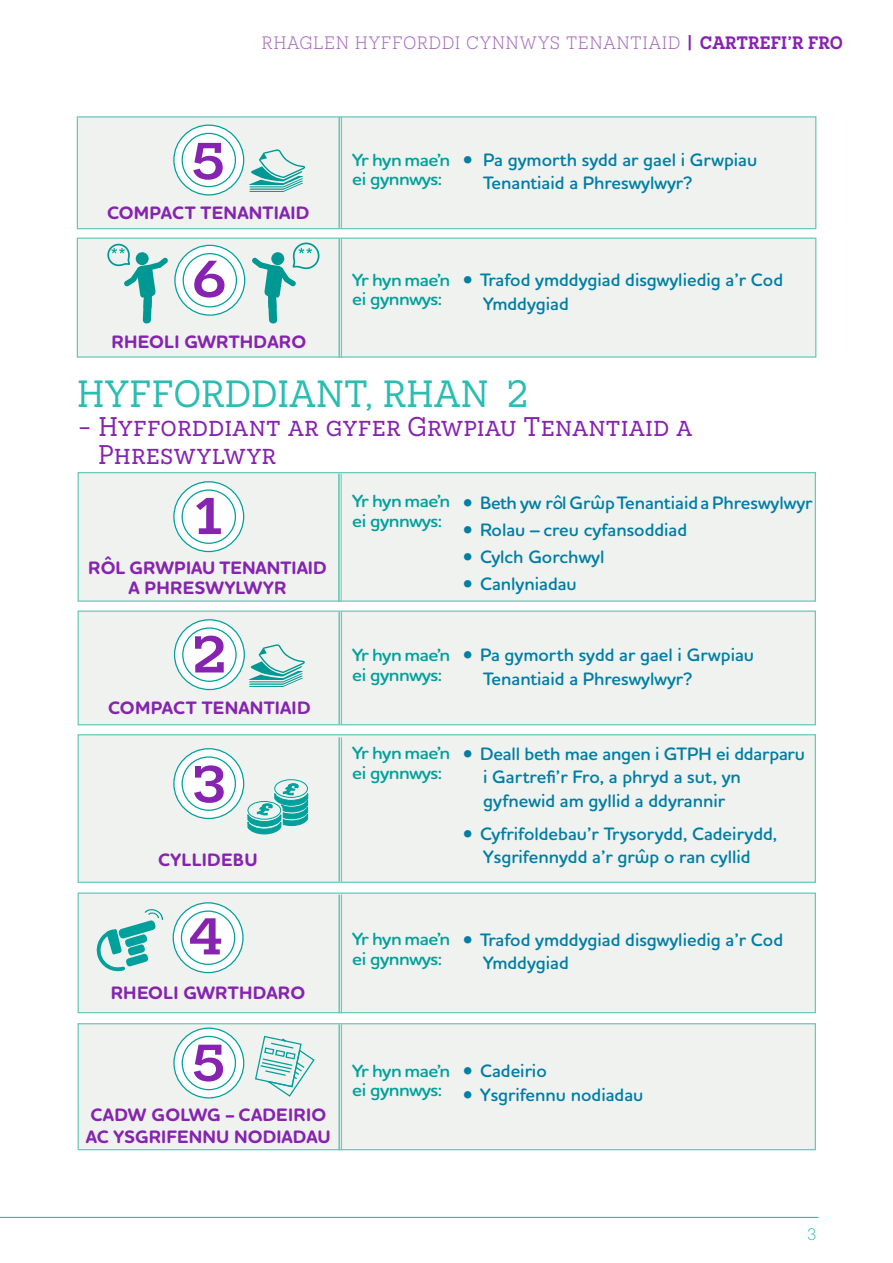
<style>
.page{position:relative;width:893px;height:1263px;background:#fff}
.page>*{position:absolute;margin:0;border:0;box-sizing:border-box;transform-origin:0 0}
.chapter_heading{font:500 64.5px "Novecentoslab";color:#8623b1;scale:1.16 1}
.chapter_heading-2{font:37.95px "Novecentoslab";letter-spacing:.02em;color:#2abdb1}
.chapter_heading-3{font:27px/27.9px "Novecentoslab";letter-spacing:.025em;color:#8623b1}
.Houschka_Rounded_lig{font:600 18.3px/23.5px "Houschka Rounded";color:#007ea5}
.Houschka_Rounded_lig-2{font:700 18.3px/21.9px "Houschka Rounded";letter-spacing:.005em;color:#8623b1}
.chapter_heading-4{font:18px "Novecentoslab";letter-spacing:.06em;color:#a86fbc}
.Houschka_Rounded_lig-3{font:600 17.85px/19.5px "Houschka Rounded";letter-spacing:-.025em;color:#00a19c;scale:1.06 1}
.t1{font:15.75px "Shree Dev 0714";color:#2abdb1}
.s1{font-weight:600;color:#8623b1}
</style>
<div class="page">
<div style="left:78px;top:734px;width:738px;height:149px;background:#eff2ef;border:1px solid #67c9bb"></div>
<div style="left:78px;top:892px;width:738px;height:121px;background:#eff2ef;border:1px solid #67c9bb"></div>
<div style="left:78px;top:1023px;width:738px;height:127px;background:#eff2ef;border:1px solid #67c9bb"></div>
<div style="left:78px;top:472px;width:738px;height:130px;background:#eff2ef;border:1px solid #67c9bb"></div>
<div style="left:78px;top:610px;width:738px;height:115px;background:#eff2ef;border:1px solid #67c9bb"></div>
<div style="left:77px;top:116px;width:739px;height:113px;background:#eff2ef;border:1px solid #67c9bb"></div>
<div style="left:77px;top:238px;width:739px;height:120px;background:#eff2ef;border:1px solid #67c9bb"></div>
<hr style="left:0;top:1217px;width:819px;height:1px;background:#2abdb1">
<svg style="left:174px;top:125px;width:70px;height:70px"></svg>
<div style="left:173px;top:125px;width:71px;height:71px;border:1px solid #00a19c;border-radius:50%"></div>
<svg style="left:175px;top:245px;width:70px;height:70px;fill:#fff"></svg>
<div style="left:174px;top:245px;width:71px;height:71px;border:1px solid #00a19c;border-radius:50%"></div>
<div style="left:182px;top:133px;width:53px;height:54px;background:#fff;border-radius:50%"></div>
<div style="left:182px;top:133px;width:54px;height:54px;border:1px solid #00a19c;border-radius:50%"></div>
<div style="left:183px;top:254px;width:53px;height:53px;background:#fff;border-radius:50%"></div>
<div style="left:183px;top:253px;width:54px;height:54px;border:1px solid #00a19c;border-radius:50%"></div>
<svg style="left:174px;top:482px;width:70px;height:69px"></svg>
<div style="left:173px;top:481px;width:71px;height:71px;border:1px solid #00a19c;border-radius:50%"></div>
<div style="left:182px;top:490px;width:53px;height:53px;background:#fff;border-radius:50%"></div>
<div style="left:182px;top:489px;width:54px;height:55px;border:1px solid #00a19c;border-radius:50%"></div>
<svg style="left:175px;top:620px;width:69px;height:69px"></svg>
<div style="left:174px;top:619px;width:71px;height:71px;border:1px solid #00a19c;border-radius:50%"></div>
<div style="left:183px;top:628px;width:53px;height:53px;background:#fff;border-radius:50%"></div>
<div style="left:182px;top:627px;width:55px;height:55px;border:1px solid #00a19c;border-radius:50%"></div>
<svg style="left:174px;top:749px;width:70px;height:69px"></svg>
<div style="left:173px;top:748px;width:71px;height:71px;border:1px solid #00a19c;border-radius:50%"></div>
<div style="left:182px;top:757px;width:53px;height:53px;background:#fff;border-radius:50%"></div>
<div style="left:182px;top:756px;width:54px;height:55px;border:1px solid #00a19c;border-radius:50%"></div>
<svg style="left:173px;top:903px;width:70px;height:69px"></svg>
<div style="left:173px;top:902px;width:71px;height:71px;border:1px solid #00a19c;border-radius:50%"></div>
<div style="left:181px;top:911px;width:54px;height:53px;background:#fff;border-radius:50%"></div>
<div style="left:181px;top:910px;width:54px;height:55px;border:1px solid #00a19c;border-radius:50%"></div>
<svg style="left:174px;top:1028px;width:70px;height:70px"></svg>
<div style="left:173px;top:1027px;width:71px;height:71px;border:1px solid #00a19c;border-radius:50%"></div>
<div style="left:182px;top:1036px;width:53px;height:54px;background:#fff;border-radius:50%"></div>
<div style="left:182px;top:1036px;width:54px;height:54px;border:1px solid #00a19c;border-radius:50%"></div>
<hr style="left:341px;top:117px;width:1px;height:111px;background:#67c9bb">
<hr style="left:338px;top:117px;width:2px;height:111px;background:#67c9bb">
<hr style="left:341px;top:239px;width:1px;height:119px;background:#67c9bb">
<hr style="left:338px;top:239px;width:2px;height:119px;background:#67c9bb">
<hr style="left:341px;top:474px;width:1px;height:128px;background:#67c9bb">
<hr style="left:338px;top:474px;width:2px;height:128px;background:#67c9bb">
<hr style="left:341px;top:612px;width:1px;height:112px;background:#67c9bb">
<hr style="left:338px;top:612px;width:2px;height:112px;background:#67c9bb">
<hr style="left:341px;top:737px;width:1px;height:144px;background:#67c9bb">
<hr style="left:338px;top:737px;width:2px;height:144px;background:#67c9bb">
<hr style="left:341px;top:894px;width:1px;height:119px;background:#67c9bb">
<hr style="left:338px;top:894px;width:2px;height:119px;background:#67c9bb">
<hr style="left:341px;top:1024px;width:1px;height:126px;background:#67c9bb">
<hr style="left:338px;top:1024px;width:2px;height:126px;background:#67c9bb">
<div style="left:274px;top:779px;width:34px;height:19px;border:1px solid #00a19c;border-radius:50%"></div>
<svg style="left:247px;top:783px;width:62px;height:52px"></svg>
<svg style="left:107px;top:243px;width:61px;height:81px"></svg>
<svg style="left:249px;top:149px;width:56px;height:43px"></svg>
<svg style="left:249px;top:644px;width:56px;height:43px"></svg>
<svg style="left:96px;top:909px;width:67px;height:62px"></svg>
<svg style="left:255px;top:1035px;width:60px;height:62px"></svg>
<svg style="left:252px;top:242px;width:68px;height:82px"></svg>
<p class="chapter_heading" style="left:191px;top:118px;width:31px">5</p>
<p class="chapter_heading-4" style="left:262px;top:32px;width:582px">RHAGLEN HYFFORDDI CYNNWYS TENANTIAID <span class="s1">| CARTREFI’R FRO</span></p>
<p class="Houschka_Rounded_lig-3" style="left:352px;top:150px;width:94px">Yr hyn mae’n ei gynnwys:</p>
<p class="Houschka_Rounded_lig" style="left:483px;top:148px;width:275px;text-indent:-20px">• Pa gymorth sydd ar gael i Grwpiau<br>Tenantiaid a Phreswylwyr?</p>
<p class="Houschka_Rounded_lig-2" style="left:107px;top:202px;width:204px">COMPACT TENANTIAID</p>
<p class="chapter_heading" style="left:192px;top:236px;width:32px">6</p>
<p class="Houschka_Rounded_lig-2" style="left:112px;top:331px;width:196px">RHEOLI GWRTHDARO</p>
<p class="Houschka_Rounded_lig-3" style="left:352px;top:270px;width:94px">Yr hyn mae’n ei gynnwys:</p>
<p class="Houschka_Rounded_lig" style="left:483px;top:268px;width:301px;text-indent:-20px">• Trafod ymddygiad disgwyliedig a’r Cod<br>Ymddygiad</p>
<p class="chapter_heading-2" style="left:78px;top:371px;width:452px">HYFFORDDIANT, RHAN 2</p>
<p class="chapter_heading-3" style="left:99px;top:412px;width:595px;text-indent:-21px">- Hyfforddiant ar gyfer Grwpiau Tenantiaid a<br>Phreswylwyr</p>
<p class="chapter_heading" style="left:194px;top:473px;width:27px">1</p>
<p class="Houschka_Rounded_lig-2" style="left:88px;top:558px;width:240px;line-height:20.2px;text-align:center">RÔL GRWPIAU TENANTIAID<br>A PHRESWYLWYR</p>
<p class="chapter_heading" style="left:192px;top:612px;width:31px">2</p>
<p class="Houschka_Rounded_lig-2" style="left:108px;top:698px;width:204px">COMPACT TENANTIAID</p>
<p class="chapter_heading" style="left:191px;top:742px;width:32px">3</p>
<p class="Houschka_Rounded_lig-2" style="left:158px;top:849px;width:101px">CYLLIDEBU</p>
<p class="chapter_heading" style="left:188px;top:894px;width:32px">4</p>
<p class="Houschka_Rounded_lig-2" style="left:111px;top:982px;width:196px">RHEOLI GWRTHDARO</p>
<p class="chapter_heading" style="left:191px;top:1020px;width:31px">5</p>
<p class="Houschka_Rounded_lig-2" style="left:86px;top:1104px;width:247px">CADW GOLWG – CADEIRIO<br>AC YSGRIFENNU NODIADAU</p>
<p class="Houschka_Rounded_lig-3" style="left:352px;top:491px;width:94px">Yr hyn mae’n ei gynnwys:</p>
<p class="Houschka_Rounded_lig" style="left:463px;top:491px;width:351px">• Beth yw rôl Grŵp Tenantiaid a Phreswylwyr</p>
<p class="Houschka_Rounded_lig" style="left:463px;top:518px;width:226px">• Rolau – creu cyfansoddiad</p>
<p class="Houschka_Rounded_lig" style="left:463px;top:545px;width:143px">• Cylch Gorchwyl</p>
<p class="Houschka_Rounded_lig" style="left:463px;top:572px;width:115px">• Canlyniadau</p>
<p class="Houschka_Rounded_lig-3" style="left:352px;top:645px;width:94px">Yr hyn mae’n ei gynnwys:</p>
<p class="Houschka_Rounded_lig" style="left:483px;top:643px;width:272px;text-indent:-20px">• Pa gymorth sydd ar gael i Grwpiau<br>Tenantiaid a Phreswylwyr?</p>
<p class="Houschka_Rounded_lig-3" style="left:352px;top:743px;width:94px">Yr hyn mae’n ei gynnwys:</p>
<p class="Houschka_Rounded_lig" style="left:483px;top:741px;width:323px;text-indent:-20px">• Deall beth mae angen i GTPH ei ddarparu i Gartrefi’r Fro, a phryd a sut, yn gyfnewid am gyllid a ddyrannir</p>
<p class="Houschka_Rounded_lig" style="left:463px;top:821px;width:316px;text-align:center">• Cyfrifoldebau’r Trysorydd, Cadeirydd,<br>Ysgrifennydd a’r grŵp o ran cyllid</p>
<p class="Houschka_Rounded_lig-3" style="left:352px;top:929px;width:94px">Yr hyn mae’n ei gynnwys:</p>
<p class="Houschka_Rounded_lig" style="left:483px;top:927px;width:301px;text-indent:-20px">• Trafod ymddygiad disgwyliedig a’r Cod<br>Ymddygiad</p>
<p class="Houschka_Rounded_lig-3" style="left:352px;top:1061px;width:94px">Yr hyn mae’n ei gynnwys:</p>
<p class="Houschka_Rounded_lig" style="left:463px;top:1059px;width:85px">• Cadeirio</p>
<p class="Houschka_Rounded_lig" style="left:463px;top:1082px;width:182px">• Ysgrifennu nodiadau</p>
<p class="t1" style="left:807px;top:1225px;width:11px">3</p>
</div>
